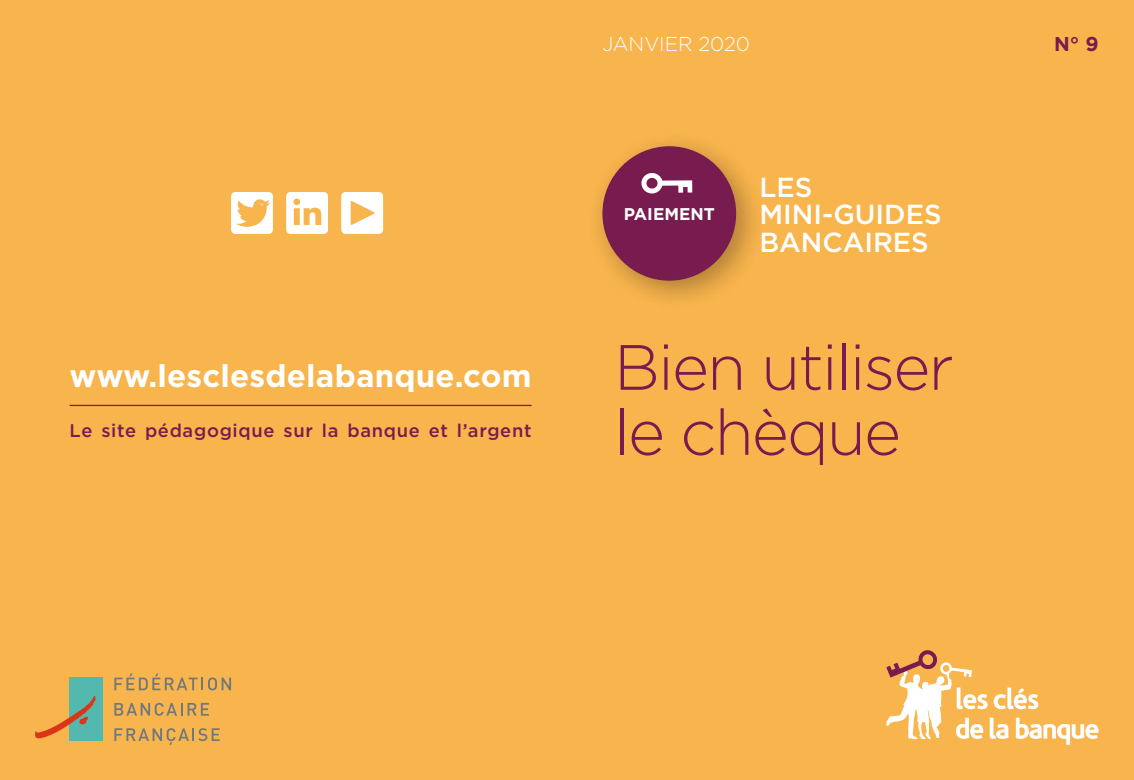
<style>
.page{position:relative;width:1134px;height:780px;background:#f8b44d}
.page>*{position:absolute;margin:0;border:0;box-sizing:border-box;transform-origin:0 0}
.H1-Titre_guide{font:300 63.75px "Gotham";letter-spacing:-.03em;color:#781b4f}
.URL{font:700 31.25px "Gotham";letter-spacing:.005em;color:#fff}
.Mini-guides{font:500 27.5px "Gotham";color:#fff}
.Date_de_parution{font:300 20px "Gotham";color:#fff}
.Numéro{font:700 20px "Gotham";color:#781b4f}
.Site_pedago{font:500 18.25px "Gotham";letter-spacing:.035em;color:#781b4f}
.H3_-_thème_guide{font:700 17px "Gotham";color:#fff}
</style>
<div class="page">
<div style="left:585px;top:129px;width:180px;height:182px;background:#000;opacity:.3"></div>
<div style="left:602px;top:146px;width:134px;height:135px;background:#781b4f;border-radius:50%"></div>
<svg style="left:641px;top:173px;width:51px;height:20px"></svg>
<svg style="left:886px;top:650px;width:212px;height:94px"></svg>
<hr style="left:70px;top:405px;width:461px;height:1px;background:#781b4f">
<svg style="left:231px;top:192px;width:42px;height:42px"></svg>
<svg style="left:286px;top:192px;width:42px;height:42px"></svg>
<svg style="left:341px;top:192px;width:42px;height:42px"></svg>
<svg style="left:114px;top:673px;width:117px;height:17px"></svg>
<svg style="left:114px;top:702px;width:68px;height:13px"></svg>
<svg style="left:188px;top:703px;width:21px;height:12px"></svg>
<svg style="left:114px;top:728px;width:106px;height:16px"></svg>
<div style="left:69px;top:677px;width:33px;height:64px;background:#53b9af"></div>
<svg style="left:35px;top:696px;width:61px;height:42px"></svg>
<p class="URL" style="left:70px;top:355px;width:463px">www.lesclesdelabanque.com</p>
<p class="Site_pedago" style="left:70px;top:418px;width:463px">Le site pédagogique sur la banque et l’argent</p>
<p class="Date_de_parution" style="left:602px;top:31px;width:149px">JANVIER 2020</p>
<p class="Numéro" style="left:1054px;top:31px;width:46px">N° 9</p>
<h3 class="H3_-_thème_guide" style="left:624px;top:203px;width:93px">PAIEMENT</h3>
<p class="Mini-guides" style="left:759px;top:169px;width:54px">LES</p>
<p class="Mini-guides" style="left:759px;top:196px;width:184px">MINI-GUIDES</p>
<p class="Mini-guides" style="left:759px;top:224px;width:171px">BANCAIRES</p>
<h1 class="H1-Titre_guide" style="left:614px;top:327px;width:341px">Bien utiliser</h1>
<h1 class="H1-Titre_guide" style="left:614px;top:392px;width:289px">le chèque</h1>
</div>
